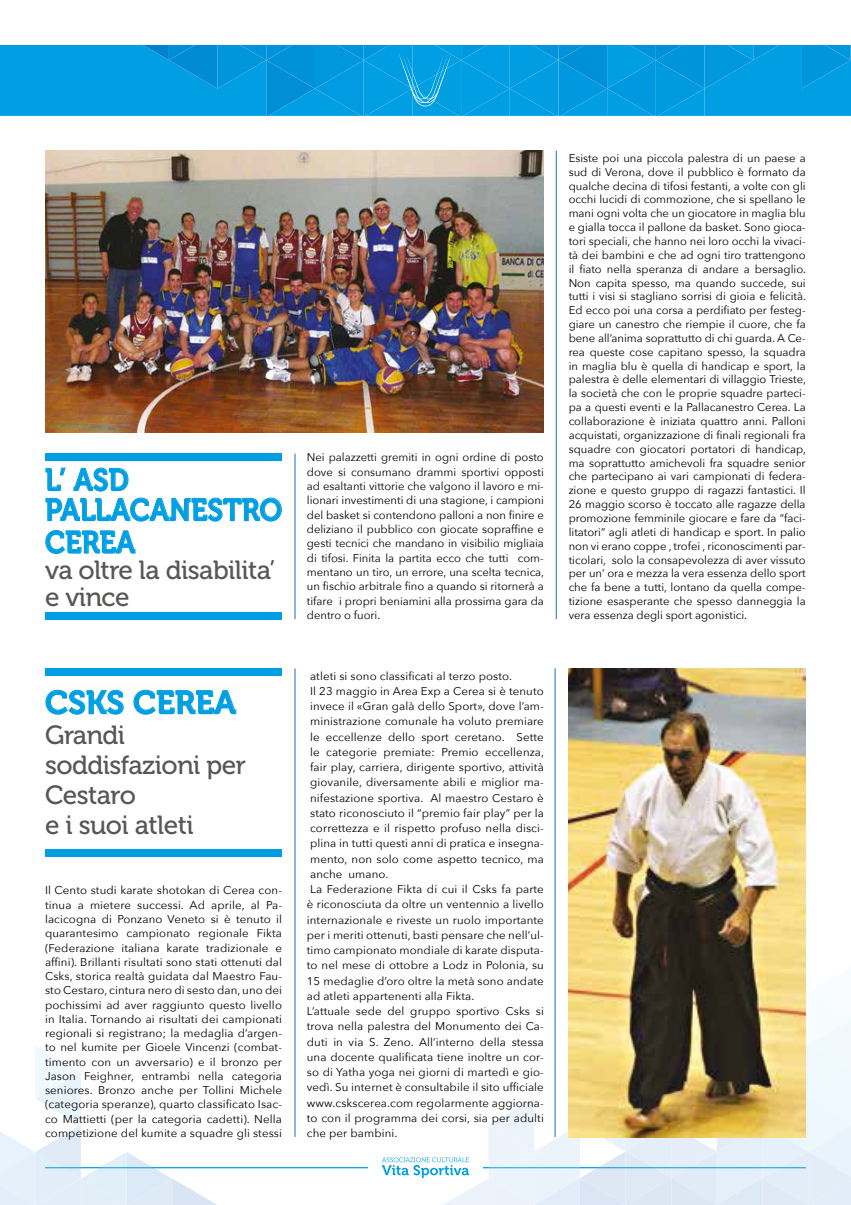
<style>
.page{position:relative;width:851px;height:1205px;background:#fff}
.page>*{position:absolute;margin:0;border:0;box-sizing:border-box;transform-origin:0 0}
.t1{font:32.5px "Museo 700";color:#009fe3}
.t2{font:31.25px/31.2px "Museo 700";color:#009fe3;scale:.91 1}
.t3{font:26.25px/30px "Museo 500";letter-spacing:-.02em;color:#575756}
.t4{font:11.25px/13.9px "Avenir Next";letter-spacing:.01em;color:#000;text-align:justify}
</style>
<div class="page">
<hr style="left:45px;top:1167px;width:323px;height:1px;background:#009fe3">
<svg style="left:0;top:1046px;width:218px;height:159px"></svg>
<svg style="left:382px;top:965px;width:468px;height:240px"></svg>
<div style="left:0;top:45px;width:850px;height:71px;background:#009fe3"></div>
<svg style="left:801px;top:45px;width:49px;height:44px;background:#0199de"></svg>
<svg style="left:143px;top:45px;width:636px;height:71px;background:#039cdf"></svg>
<img style="left:45px;top:151px;width:498px;height:281px">
<svg style="left:46px;top:468px;width:19px;height:23px"></svg>
<svg style="left:74px;top:468px;width:54px;height:23px"></svg>
<svg style="left:46px;top:498px;width:235px;height:23px"></svg>
<svg style="left:46px;top:530px;width:89px;height:24px"></svg>
<hr style="left:295px;top:454px;width:1px;height:165px;background:#1d71b8">
<hr style="left:556px;top:151px;width:1px;height:468px;background:#1d71b8">
<img style="left:568px;top:668px;width:237px;height:469px">
<svg style="left:46px;top:690px;width:77px;height:24px"></svg>
<svg style="left:134px;top:690px;width:102px;height:24px"></svg>
<hr style="left:295px;top:668px;width:1px;height:469px;background:#1d71b8">
<hr style="left:554px;top:668px;width:1px;height:469px;background:#1d71b8">
<div style="left:45px;top:849px;width:237px;height:8px;background:#009fe3"></div>
<div style="left:45px;top:612px;width:237px;height:7px;background:#009fe3"></div>
<div style="left:45px;top:668px;width:237px;height:8px;background:#009fe3"></div>
<div style="left:45px;top:454px;width:237px;height:7px;background:#009fe3"></div>
<h2 class="t2" style="left:45px;top:464px;width:262px">L’ ASD<br>PALLACANESTRO<br>CEREA</h2>
<h3 class="t3" style="left:45px;top:558px;width:232px;line-height:26.2px">va oltre la disabilita’ e vince</h3>
<h1 class="t1" style="left:45px;top:684px;width:193px">CSKS CEREA</h1>
<h3 class="t3" style="left:45px;top:720px;width:202px">Grandi soddisfazioni per<br>Cestaro<br>e i suoi atleti</h3>
<p class="t4" style="left:45px;top:883px;width:238px;line-height:14.2px">Il Cento studi karate shotokan di Cerea con&shy;tinua a mietere successi. Ad aprile, al Pa&shy;lacicogna di Ponzano Veneto si è tenuto il quarantesimo campionato regionale Fikta (Federazione italiana karate tradizionale e affini). Brillanti risultati sono stati ottenuti dal Csks, storica realtà guidata dal Maestro Fau&shy;sto Cestaro, cintura nero di sesto dan, uno dei pochissimi ad aver raggiunto questo livello in Italia. Tornando ai risultati dei campionati regionali si registrano; la medaglia d’argen&shy;to nel kumite per Gioele Vincenzi (combat&shy;timento con un avversario) e il bronzo per Jason Feighner, entrambi nella categoria seniores. Bronzo anche per Tollini Michele (categoria speranze), quarto classificato Isac&shy;co Mattietti (per la categoria cadetti). Nella competizione del kumite a squadre gli stessi</p>
<p class="t4" style="left:307px;top:450px;width:239px;line-height:14.4px">Nei palazzetti gremiti in ogni ordine di posto dove si consumano drammi sportivi opposti ad esaltanti vittorie che valgono il lavoro e mi&shy;lionari investimenti di una stagione, i campioni del basket si contendono palloni a non finire e deliziano il pubblico con giocate sopraffine e gesti tecnici che mandano in visibilio migliaia di tifosi. Finita la partita ecco che tutti com&shy;mentano un tiro, un errore, una scelta tecnica, un fischio arbitrale fino a quando si ritornerà a tifare i propri beniamini alla prossima gara da dentro o fuori.</p>
<p class="t4" style="left:307px;top:668px;width:239px;line-height:15.2px;text-align:left">atleti si sono classificati al terzo posto.<br>Il 23 maggio in Area Exp a Cerea si è tenuto invece il «Gran galà dello Sport», dove l’am&shy;ministrazione comunale ha voluto premiare le eccellenze dello sport ceretano. Sette le categorie premiate: Premio eccellenza, fair play, carriera, dirigente sportivo, attività giovanile, diversamente abili e miglior ma&shy;nifestazione sportiva. Al maestro Cestaro è stato riconosciuto il “premio fair play” per la correttezza e il rispetto profuso nella disci&shy;plina in tutti questi anni di pratica e insegna&shy;mento, non solo come aspetto tecnico, ma anche umano.<br>La Federazione Fikta di cui il Csks fa parte è riconosciuta da oltre un ventennio a livello internazionale e riveste un ruolo importante per i meriti ottenuti, basti pensare che nell’ul&shy;timo campionato mondiale di karate disputa&shy;to nel mese di ottobre a Lodz in Polonia, su 15 medaglie d’oro oltre la metà sono andate ad atleti appartenenti alla Fikta.<br>L’attuale sede del gruppo sportivo Csks si trova nella palestra del Monumento dei Ca&shy;duti in via S. Zeno. All’interno della stessa una docente qualificata tiene inoltre un cor&shy;so di Yatha yoga nei giorni di martedì e gio&shy;vedì. Su internet è consultabile il sito ufficiale www.cskscerea.com regolarmente aggiorna&shy;to con il programma dei corsi, sia per adulti che per bambini.</p>
<p class="t4" style="left:568px;top:150px;width:239px">Esiste poi una piccola palestra di un paese a sud di Verona, dove il pubblico è formato da qualche decina di tifosi festanti, a volte con gli occhi lucidi di commozione, che si spellano le mani ogni volta che un giocatore in maglia blu e gialla tocca il pallone da basket. Sono gioca&shy;tori speciali, che hanno nei loro occhi la vivaci&shy;tà dei bambini e che ad ogni tiro trattengono il fiato nella speranza di andare a bersaglio.<br>Non capita spesso, ma quando succede, sui tutti i visi si stagliano sorrisi di gioia e felicità.<br>Ed ecco poi una corsa a perdifiato per festeg&shy;giare un canestro che riempie il cuore, che fa bene all’anima soprattutto di chi guarda. A Ce&shy;rea queste cose capitano spesso, la squadra in maglia blu è quella di handicap e sport, la palestra è delle elementari di villaggio Trieste, la società che con le proprie squadre parteci&shy;pa a questi eventi e la Pallacanestro Cerea. La collaborazione è iniziata quattro anni. Palloni acquistati, organizzazione di finali regionali fra squadre con giocatori portatori di handicap, ma soprattutto amichevoli fra squadre senior che partecipano ai vari campionati di federa&shy;zione e questo gruppo di ragazzi fantastici. Il 26 maggio scorso è toccato alle ragazze della promozione femminile giocare e fare da “faci&shy;litatori” agli atleti di handicap e sport. In palio non vi erano coppe , trofei , riconoscimenti par&shy;ticolari, solo la consapevolezza di aver vissuto per un’ ora e mezza la vera essenza dello sport che fa bene a tutti, lontano da quella compe&shy;tizione esasperante che spesso danneggia la vera essenza degli sport agonistici.</p>
</div>
